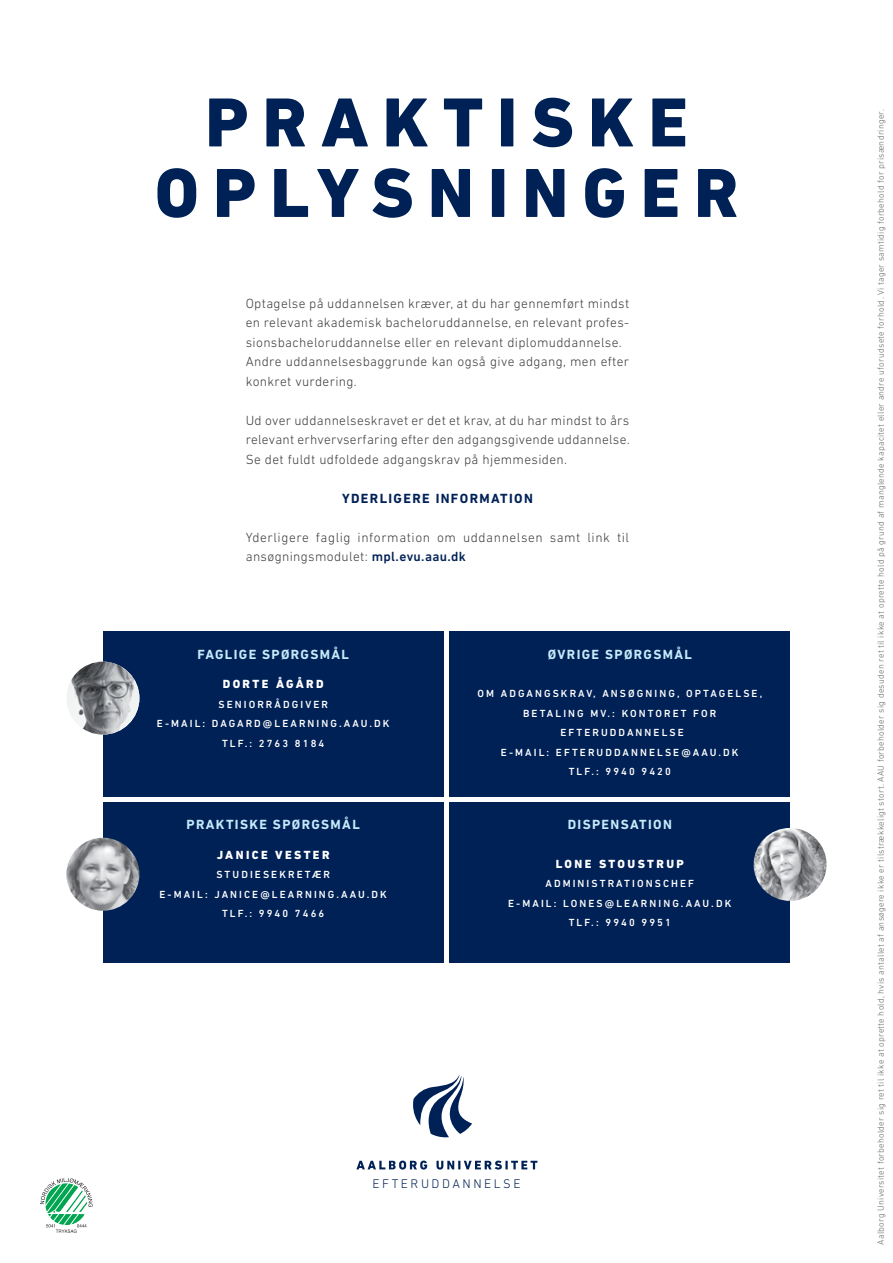
<style>
.page{position:relative;width:893px;height:1263px;background:#fff}
.page>*{position:absolute;margin:0;border:0;box-sizing:border-box;transform-origin:0 0}
.t1{font:800 70.5px/70.5px "DIN Next LT Pro";letter-spacing:.2em;color:#002156;text-align:center}
.t2{font:300 13.5px/19.5px "DIN Next LT Pro";letter-spacing:.025em;color:#3e3e3f}
.t3{font:700 13.5px "DIN Next LT Pro";letter-spacing:.1em;color:#c6eafa}
.t4{font:700 13.5px "DIN Next LT Pro";letter-spacing:.1em;color:#002156}
.t5{font:300 12.75px "DIN Next LT Pro";letter-spacing:.2em;color:#002156}
.t6{font:800 12px "DIN Next LT Pro";letter-spacing:.2em;color:#fff}
.t7{font:500 10.5px/19.5px "DIN Next LT Pro";letter-spacing:.2em;color:#fff;text-align:center}
.t8{font:300 9px "DIN Next LT Pro";letter-spacing:.025em;color:#69696c}
.s1{font-weight:500;color:#002156}
</style>
<div class="page">
<svg style="left:356px;top:1160px;width:71px;height:9px"></svg>
<svg style="left:436px;top:1160px;width:101px;height:9px"></svg>
<svg style="left:413px;top:1075px;width:59px;height:62px"></svg>
<div style="left:449px;top:631px;width:341px;height:166px;background:#002156"></div>
<div style="left:103px;top:631px;width:340px;height:166px;background:#002156"></div>
<div style="left:449px;top:802px;width:341px;height:161px;background:#002156"></div>
<div style="left:103px;top:802px;width:340px;height:161px;background:#002156"></div>
<img style="left:66px;top:662px;width:73px;height:73px;border-radius:37px">
<img style="left:66px;top:838px;width:73px;height:73px;border-radius:37px">
<img style="left:754px;top:828px;width:73px;height:73px;border-radius:37px">
<svg style="left:40px;top:1178px;width:53px;height:55px"></svg>
<h1 class="t1" style="left:155px;top:87px;width:585px">PRAKTISKE<br>OPLYSNINGER</h1>
<p class="t2" style="left:246px;top:293px;width:385px">Optagelse på uddannelsen kræver, at du har gennemført mindst en relevant akademisk bacheloruddannelse, en relevant profes&shy;sionsbacheloruddannelse eller en relevant diplomuddannelse.<br>Andre uddannelsesbaggrunde kan også give adgang, men efter konkret vurdering.</p>
<p class="t2" style="left:246px;top:410px;width:385px;text-align:justify">Ud over uddannelseskravet er det et krav, at du har mindst to års relevant erhvervserfaring efter den adgangsgivende uddannelse.<br>Se det fuldt udfoldede adgangskrav på hjemmesiden.</p>
<p class="t4" style="left:342px;top:490px;width:192px">YDERLIGERE INFORMATION</p>
<p class="t2" style="left:246px;top:527px;width:385px">Yderligere faglig information om uddannelsen samt link til ansøgningsmodulet: <span class="s1">mpl.evu.aau.dk</span></p>
<p class="t3" style="left:197px;top:646px;width:153px">FAGLIGE SPØRGSMÅL</p>
<p class="t6" style="left:223px;top:677px;width:102px">DORTE ÅGÅRD</p>
<p class="t7" style="left:157px;top:694px;width:234px">SENIORRÅDGIVER<br>E-MAIL: DAGARD@LEARNING.AAU.DK<br>TLF.: 2763 8184</p>
<p class="t3" style="left:187px;top:817px;width:175px">PRAKTISKE SPØRGSMÅL</p>
<p class="t6" style="left:217px;top:848px;width:114px">JANICE VESTER</p>
<p class="t7" style="left:159px;top:865px;width:229px">STUDIESEKRETÆR<br>E-MAIL: JANICE@LEARNING.AAU.DK<br>TLF.: 9940 7466</p>
<p class="t3" style="left:548px;top:646px;width:146px">ØVRIGE SPØRGSMÅL</p>
<p class="t7" style="left:477px;top:684px;width:286px">OM ADGANGSKRAV, ANSØGNING, OPTAGELSE,<br>BETALING MV.: KONTORET FOR<br>EFTERUDDANNELSE<br>E-MAIL: EFTERUDDANNELSE@AAU.DK<br>TLF.: 9940 9420</p>
<p class="t3" style="left:568px;top:817px;width:106px">DISPENSATION</p>
<p class="t6" style="left:556px;top:857px;width:130px">LONE STOUSTRUP</p>
<p class="t7" style="left:508px;top:874px;width:225px">ADMINISTRATIONSCHEF<br>E-MAIL: LONES@LEARNING.AAU.DK<br>TLF.: 9940 9951</p>
<p class="t5" style="left:372px;top:1176px;width:149px">EFTERUDDANNELSE</p>
<p class="t8" style="left:875px;top:1245px;width:1137px;rotate:-90deg">Aalborg Universitet forbeholder sig ret til ikke at oprette hold, hvis antallet af ansøgere ikke er tilstrækkeligt stort. AAU forbeholder sig desuden ret til ikke at oprette hold på grund af manglende kapacitet eller andre uforudsete forhold. Vi tager samtidig forbehold for prisændringer.</p>
</div>
